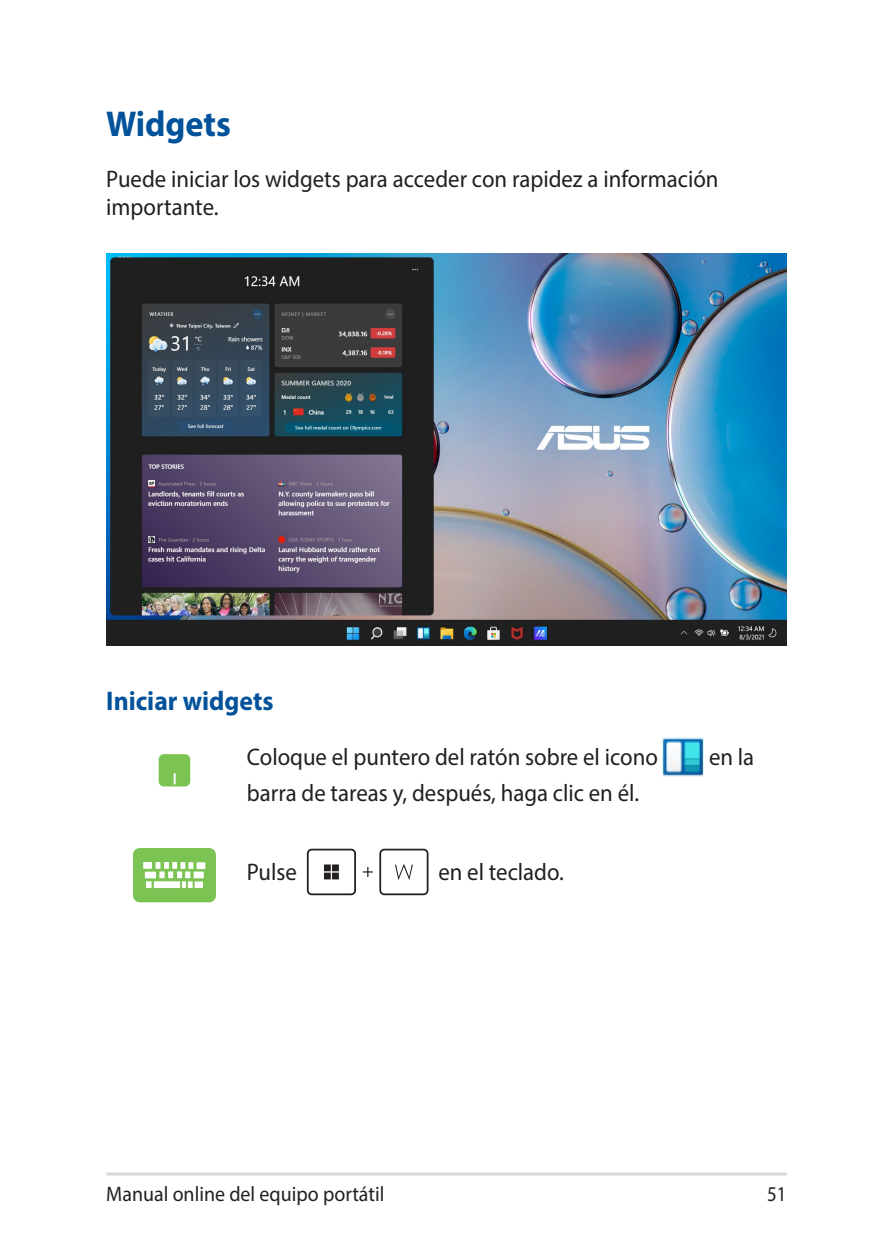
<style>
.page{position:relative;width:893px;height:1259px;background:#fff}
.page>*{position:absolute;margin:0;border:0;box-sizing:border-box;transform-origin:0 0}
.t1{font:700 36px "Myriad Pro";color:#01529a;scale:.95 1}
.t2{font:700 27px "Myriad Pro";color:#01529a;scale:.95 1}
.t3{font:24px/28.8px "Myriad Pro";color:#231f20;scale:.95 1}
.t4{font:21px "Myriad Pro";color:#231f20;scale:.95 1}
.t5{font:21px "Myriad Pro";color:#231f20;scale:.9 1}
</style>
<div class="page">
<hr style="left:106px;top:1172px;width:681px;height:3px;background:#d8d8d8">
<img style="left:106px;top:253px;width:681px;height:393px">
<div style="left:159px;top:754px;width:31px;height:32px;background:#7bc352;border-radius:5px"></div>
<svg style="left:174px;top:773px;width:2px;height:11px"></svg>
<img style="left:663px;top:738px;width:41px;height:38px">
<div style="left:134px;top:849px;width:81px;height:52px;background:#7bc352;border-radius:6px"></div>
<div style="left:133px;top:848px;width:83px;height:54px;border:2px solid #7bc352;border-radius:6px"></div>
<div style="left:197px;top:862px;width:8px;height:7px;background:#fff"></div>
<div style="left:145px;top:871px;width:11px;height:7px;background:#fff"></div>
<div style="left:146px;top:881px;width:6px;height:7px;background:#fff"></div>
<div style="left:154px;top:881px;width:26px;height:7px;background:#fff"></div>
<div style="left:194px;top:871px;width:10px;height:7px;background:#fff"></div>
<svg style="left:156px;top:862px;width:37px;height:26px"></svg>
<div style="left:195px;top:881px;width:8px;height:7px;background:#fff"></div>
<div style="left:143px;top:862px;width:9px;height:7px;background:#fff"></div>
<div style="left:379px;top:848px;width:49px;height:47px;border:2px solid #231f20;border-radius:4px"></div>
<svg style="left:363px;top:867px;width:10px;height:10px"></svg>
<div style="left:307px;top:848px;width:49px;height:47px;border:2px solid #231f20;border-radius:4px"></div>
<svg style="left:395px;top:864px;width:18px;height:16px"></svg>
<div style="left:324px;top:872px;width:7px;height:7px;background:#231f20"></div>
<div style="left:332px;top:864px;width:7px;height:7px;background:#231f20"></div>
<div style="left:324px;top:864px;width:7px;height:7px;background:#231f20"></div>
<div style="left:332px;top:872px;width:7px;height:7px;background:#231f20"></div>
<h1 class="t1" style="left:106px;top:101px;width:133px">Widgets</h1>
<p class="t3" style="left:106px;top:164px;width:646px">Puede iniciar los widgets para acceder con rapidez a información importante.</p>
<p class="t2" style="left:106px;top:683px;width:178px">Iniciar widgets</p>
<p class="t3" style="left:247px;top:742px;width:434px">Coloque el puntero del ratón sobre el icono</p>
<p class="t3" style="left:709px;top:742px;width:49px">en la</p>
<p class="t3" style="left:247px;top:778px;width:414px">barra de tareas y, después, haga clic en él.</p>
<p class="t3" style="left:247px;top:857px;width:54px">Pulse</p>
<p class="t3" style="left:438px;top:857px;width:134px">en el teclado.</p>
<p class="t4" style="left:106px;top:1180px;width:294px">Manual online del equipo portátil</p>
<p class="t5" style="left:767px;top:1180px;width:23px">51</p>
</div>
